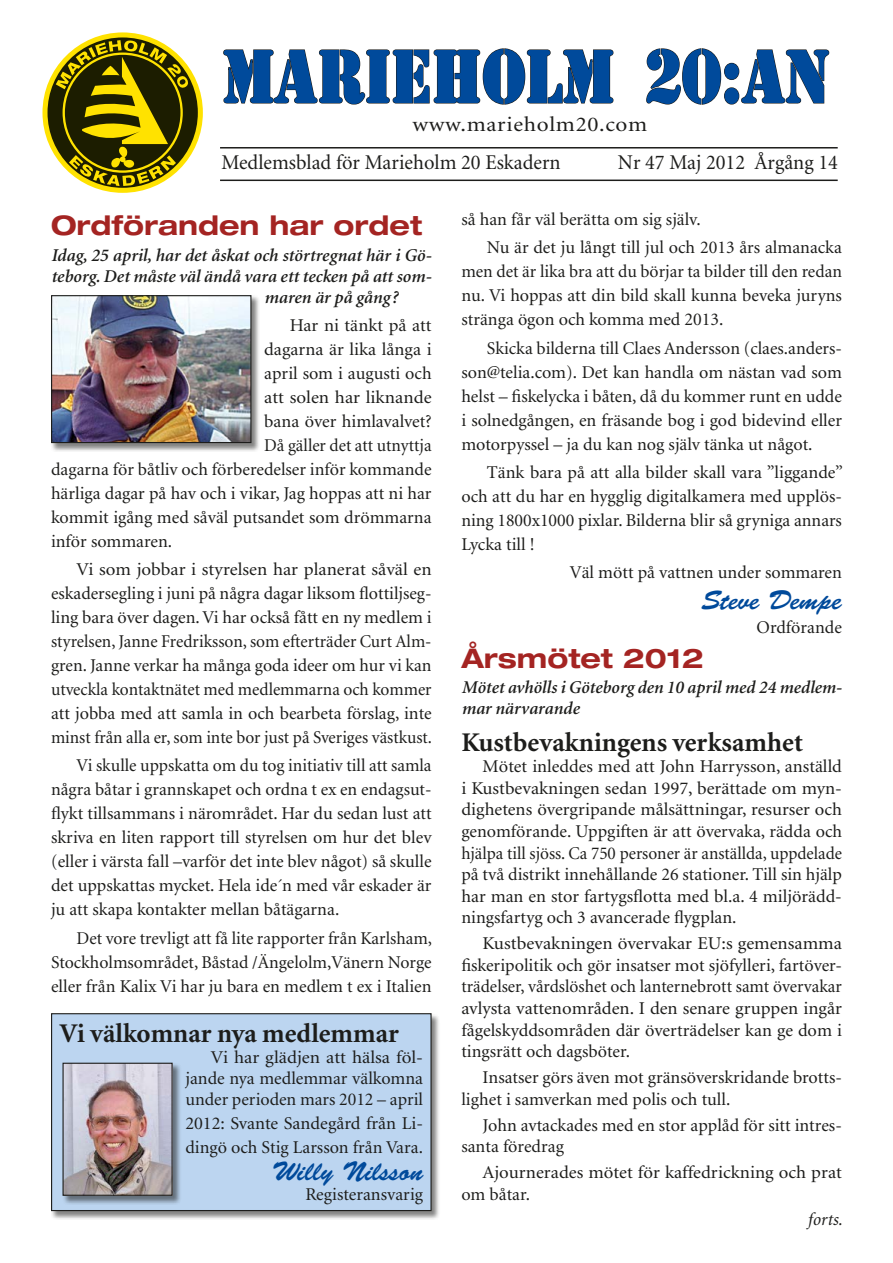
<style>
.page{position:relative;width:893px;height:1263px;background:#fff}
.page>*{position:absolute;margin:0;border:0;box-sizing:border-box;transform-origin:0 0}
.t1{font:69.3px "Stencil Std";color:#004a9b;scale:.87 1}
.t2{font:700 27px "Minion";color:#1d1d1b}
.t3{font:700 expanded 27px "Helvetica Neue";color:#a42422}
.t4{font:27px "Brush Script";color:#004a9b}
.t5{font:21px "Minion";color:#1d1d1b}
.t6{font:21px "Minion";letter-spacing:.03em;color:#1d1d1b;scale:1.1 1}
.t7{font:18px/24px "Minion";color:#1d1d1b;text-align:justify}
.t8{font:18px/24px "Minion";color:#1d1d1b;scale:1.04 1}
.t9{font:18px/21.6px "Minion";color:#1d1d1b;text-align:justify;scale:1.05 1}
.t10{font:italic 600 18px/21px "Minion";color:#1d1d1b}
.t11{font:18px "Minion";color:#1d1d1b;scale:.96 1}
.t12{font:italic 18px "Minion";color:#1d1d1b}
</style>
<div class="page">
<hr style="left:220px;top:147px;width:618px;height:2px;background:#1d1d1b">
<hr style="left:220px;top:180px;width:618px;height:1px;background:#1d1d1b">
<div style="left:51px;top:295px;width:209px;height:157px;background:#1d1d1b;opacity:.55"></div>
<img style="left:53px;top:297px;width:196px;height:144px">
<div style="left:51px;top:295px;width:200px;height:148px;border:1px solid #1d1d1b"></div>
<svg style="left:42px;top:32px;width:161px;height:161px"></svg>
<div style="left:48px;top:37px;width:150px;height:151px;background:#1c1d00;border-radius:50%"></div>
<svg style="left:56px;top:40px;width:133px;height:146px"></svg>
<svg style="left:223px;top:48px;width:391px;height:57px"></svg>
<svg style="left:646px;top:48px;width:184px;height:57px"></svg>
<div style="left:51px;top:1013px;width:389px;height:207px;background:#1d1d1b;opacity:.55"></div>
<div style="left:52px;top:1014px;width:379px;height:196px;background:#bcd5f0"></div>
<div style="left:51px;top:1013px;width:381px;height:198px;border:1px solid #1d1d1b"></div>
<div style="left:62px;top:1062px;width:119px;height:143px;background:#1d1d1b;opacity:.55"></div>
<img style="left:65px;top:1065px;width:106px;height:129px">
<div style="left:63px;top:1063px;width:110px;height:133px;border:1px solid #1d1d1b"></div>
<h1 class="t1" style="left:222px;top:32px;width:701px">MARIEHOLM 20:AN</h1>
<p class="t6" style="left:412px;top:114px;width:215px">www.marieholm20.com</p>
<p class="t5" style="left:221px;top:152px;width:341px">Medlemsblad för Marieholm 20 Eskadern</p>
<p class="t5" style="left:618px;top:152px;width:222px">Nr 47 Maj 2012 Årgång 14</p>
<h2 class="t3" style="left:51px;top:209px;width:373px">Ordföranden har ordet</h2>
<p class="t10" style="left:51px;top:245px;width:382px">Idag, 25 april, har det åskat och störtregnat här i Gö-</p>
<p class="t10" style="left:51px;top:266px;width:382px">teborg. Det måste väl ändå vara ett tecken på att som-</p>
<p class="t10" style="left:264px;top:287px;width:135px">maren är på gång?</p>
<p class="t7" style="left:290px;top:314px;width:143px">Har ni tänkt på att</p>
<p class="t7" style="left:264px;top:338px;width:169px">dagarna är lika långa i</p>
<p class="t7" style="left:264px;top:362px;width:169px">april som i augusti och</p>
<p class="t9" style="left:264px;top:387px;width:161px">att solen har liknande</p>
<p class="t7" style="left:264px;top:410px;width:169px">bana över himlavalvet?</p>
<p class="t11" style="left:264px;top:436px;width:176px">Då gäller det att utnyttja</p>
<p class="t7" style="left:51px;top:458px;width:382px">dagarna för båtliv och förberedelser inför kommande</p>
<p class="t7" style="left:51px;top:482px;width:382px">härliga dagar på hav och i vikar, Jag hoppas att ni har</p>
<p class="t7" style="left:51px;top:506px;width:382px">kommit igång med såväl putsandet som drömmarna</p>
<p class="t7" style="left:51px;top:530px;width:123px">inför sommaren.</p>
<p class="t8" style="left:51px;top:558px;width:368px;text-align:justify;text-indent:26px">Vi som jobbar i styrelsen har planerat såväl en eskadersegling i juni på några dagar liksom flottiljseg&shy;ling bara över dagen. Vi har också fått en ny medlem i styrelsen, Janne Fredriksson, som efterträder Curt Alm&shy;gren. Janne verkar ha många goda ideer om hur vi kan utveckla kontaktnätet med medlemmarna och kommer att jobba med att samla in och bearbeta förslag, inte minst från alla er, som inte bor just på Sveriges västkust.</p>
<p class="t7" style="left:51px;top:754px;width:382px;text-indent:26px">Vi skulle uppskatta om du tog initiativ till att samla några båtar i grannskapet och ordna t ex en endagsut&shy;flykt tillsammans i närområdet. Har du sedan lust att skriva en liten rapport till styrelsen om hur det blev (eller i värsta fall –varför det inte blev något) så skulle det uppskattas mycket. Hela ide´n med vår eskader är ju att skapa kontakter mellan båtägarna.</p>
<p class="t7" style="left:51px;top:926px;width:383px;text-indent:26px">Det vore trevligt att få lite rapporter från Karlsham, Stockholmsområdet, Båstad /Ängelolm,Vänern Norge eller från Kalix Vi har ju bara en medlem t ex i Italien</p>
<h2 class="t2" style="left:60px;top:1020px;width:341px">Vi välkomnar nya medlemmar</h2>
<p class="t9" style="left:185px;top:1048px;width:228px;line-height:21px;text-indent:26px">Vi har glädjen att hälsa föl&shy;jande nya medlemmar välkomna under perioden mars 2012 – april</p>
<p class="t7" style="left:185px;top:1112px;width:239px">2012: Svante Sandegård från Li&shy;dingö och Stig Larsson från Vara.</p>
<h2 class="t4" style="left:272px;top:1156px;width:153px">Willy Nilsson</h2>
<p class="t7" style="left:305px;top:1182px;width:119px">Registeransvarig</p>
<p class="t7" style="left:487px;top:206px;width:357px;line-height:28.2px;text-indent:-26px">så han får väl berätta om sig själv.<br>Nu är det ju långt till jul och 2013 års almanacka</p>
<p class="t7" style="left:461px;top:260px;width:382px">men det är lika bra att du börjar ta bilder till den redan nu. Vi hoppas att din bild skall kunna beveka juryns stränga ögon och komma med 2013.</p>
<p class="t7" style="left:461px;top:336px;width:382px;text-indent:26px">Skicka bilderna till Claes Andersson (claes.anders&shy;son@telia.com). Det kan handla om nästan vad som helst – fiskelycka i båten, då du kommer runt en udde i solnedgången, en fräsande bog i god bidevind eller motorpyssel – ja du kan nog själv tänka ut något.</p>
<p class="t7" style="left:461px;top:461px;width:383px;text-indent:26px">Tänk bara på att alla bilder skall vara ”liggande” och att du har en hygglig digitalkamera med upplös&shy;ning 1800x1000 pixlar. Bilderna blir så gryniga annars Lycka till !</p>
<p class="t7" style="left:570px;top:561px;width:274px">Väl mött på vattnen under sommaren</p>
<h2 class="t4" style="left:702px;top:585px;width:142px">Steve Dempe</h2>
<p class="t7" style="left:757px;top:616px;width:87px">Ordförande</p>
<h2 class="t3" style="left:461px;top:641px;width:244px">Årsmötet 2012</h2>
<p class="t10" style="left:461px;top:677px;width:382px">Mötet avhölls i Göteborg den 10 april med 24 medlem&shy;mar närvarande</p>
<h2 class="t2" style="left:461px;top:728px;width:343px">Kustbevakningens verksamhet</h2>
<p class="t7" style="left:461px;top:756px;width:382px;line-height:21.6px;text-indent:21px">Mötet inleddes med att John Harrysson, anställd i Kustbevakningen sedan 1997, berättade om myn&shy;dighetens övergripande målsättningar, resurser och genomförande. Uppgiften är att övervaka, rädda och hjälpa till sjöss. Ca 750 personer är anställda, uppdelade på två distrikt innehållande 26 stationer. Till sin hjälp har man en stor fartygsflotta med bl.a. 4 miljörädd&shy;ningsfartyg och 3 avancerade flygplan.</p>
<p class="t9" style="left:461px;top:933px;width:364px;text-indent:21px">Kustbevakningen övervakar EU:s gemensamma fiskeripolitik och gör insatser mot sjöfylleri, fartöver&shy;trädelser, vårdslöshet och lanternebrott samt övervakar avlysta vattenområden. I den senare gruppen ingår fågelskyddsområden där överträdelser kan ge dom i tingsrätt och dagsböter.</p>
<p class="t7" style="left:461px;top:1067px;width:382px;line-height:21.6px;text-indent:21px">Insatser görs även mot gränsöverskridande brotts&shy;lighet i samverkan med polis och tull.</p>
<p class="t7" style="left:461px;top:1114px;width:382px;line-height:21.6px;text-indent:21px">John avtackades med en stor applåd för sitt intres&shy;santa föredrag</p>
<p class="t8" style="left:461px;top:1162px;width:367px;line-height:21.6px;text-indent:21px">Ajournerades mötet för kaffedrickning och prat om båtar.</p>
<p class="t12" style="left:807px;top:1210px;width:36px">forts.</p>
</div>
